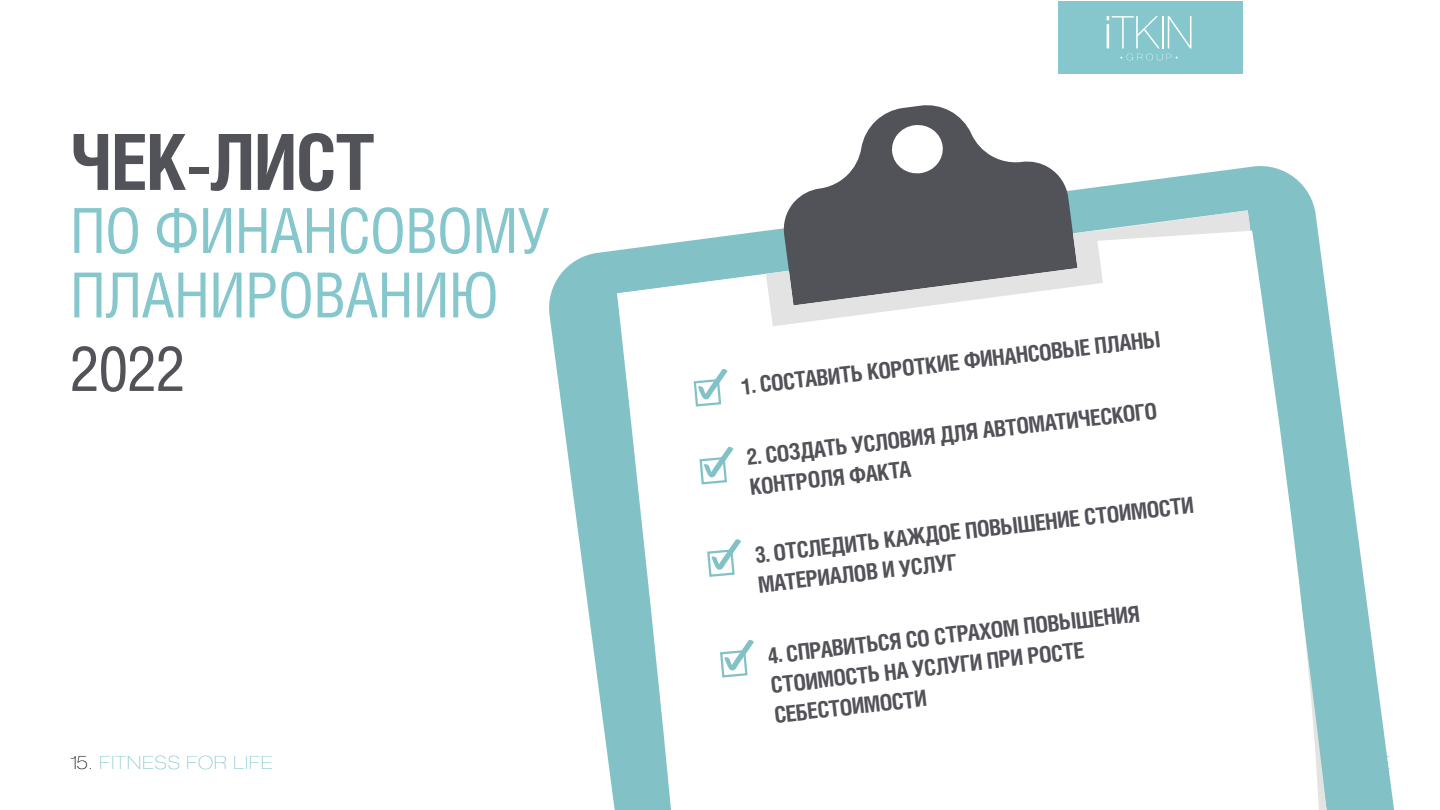
<style>
.page{position:relative;width:1440px;height:810px;background:#fff}
.page>*{position:absolute;margin:0;border:0;box-sizing:border-box;transform-origin:0 0}
.t1{font:700 77.47px "Helios Cond C";letter-spacing:-.02em;color:#525259}
.t2{font:62.25px/64.5px "Helios Cond C";letter-spacing:-.02em;color:#85c7cc}
.t3{font:62.25px "Helios Cond C";color:#525259}
.t4{font:700 22.5px/30.5px "Helios Cond C";color:#525259}
.t5{font:100 18px "Helios Ext";color:#85c7cc}
.s1{color:#000}
</style>
<div class="page">
<div style="left:1059px;top:1px;width:184px;height:73px;background:#85c7cc"></div>
<svg style="left:1107px;top:16px;width:53px;height:32px"></svg>
<hr style="left:1162px;top:16px;width:2px;height:32px;background:#fff">
<svg style="left:1168px;top:16px;width:23px;height:32px"></svg>
<svg style="left:1120px;top:54px;width:58px;height:6px"></svg>
<svg style="left:549px;top:166px;width:845px;height:644px"></svg>
<svg style="left:701px;top:210px;width:662px;height:600px"></svg>
<svg style="left:617px;top:231px;width:730px;height:579px"></svg>
<svg style="left:783px;top:105px;width:295px;height:125px;fill:#525259"></svg>
<svg style="left:766px;top:230px;width:337px;height:96px"></svg>
<svg style="left:890px;top:123px;width:54px;height:52px"></svg>
<svg style="left:692px;top:368px;width:36px;height:40px"></svg>
<svg style="left:698px;top:446px;width:36px;height:40px"></svg>
<svg style="left:706px;top:538px;width:36px;height:40px"></svg>
<svg style="left:719px;top:639px;width:36px;height:40px"></svg>
<h1 class="t1" style="left:70px;top:116px;width:307px">ЧЕК-ЛИСТ</h1>
<h2 class="t2" style="left:70px;top:197px;width:481px">ПО ФИНАНСОВОМУ<br>ПЛАНИРОВАНИЮ</h2>
<h2 class="t3" style="left:70px;top:331px;width:117px">2022</h2>
<p class="t5" style="left:70px;top:751px;width:205px"><span class="s1">15.</span> FITNESS FOR LIFE</p>
<p class="t4" style="left:740px;top:369px;width:423px;rotate:-6deg">1. СОСТАВИТЬ КОРОТКИЕ ФИНАНСОВЫЕ ПЛАНЫ</p>
<p class="t4" style="left:745px;top:439px;width:415px;line-height:31.1px;rotate:-6deg">2. СОЗДАТЬ УСЛОВИЯ ДЛЯ АВТОМАТИЧЕСКОГО<br>КОНТРОЛЯ ФАКТА</p>
<p class="t4" style="left:753px;top:537px;width:443px;line-height:31px;rotate:-6deg">3. ОТСЛЕДИТЬ КАЖДОЕ ПОВЫШЕНИЕ СТОИМОСТИ<br>МАТЕРИАЛОВ И УСЛУГ</p>
<p class="t4" style="left:766px;top:638px;width:376px;rotate:-6deg">4. СПРАВИТЬСЯ СО СТРАХОМ ПОВЫШЕНИЯ<br>СТОИМОСТЬ НА УСЛУГИ ПРИ РОСТЕ<br>СЕБЕСТОИМОСТИ</p>
</div>
